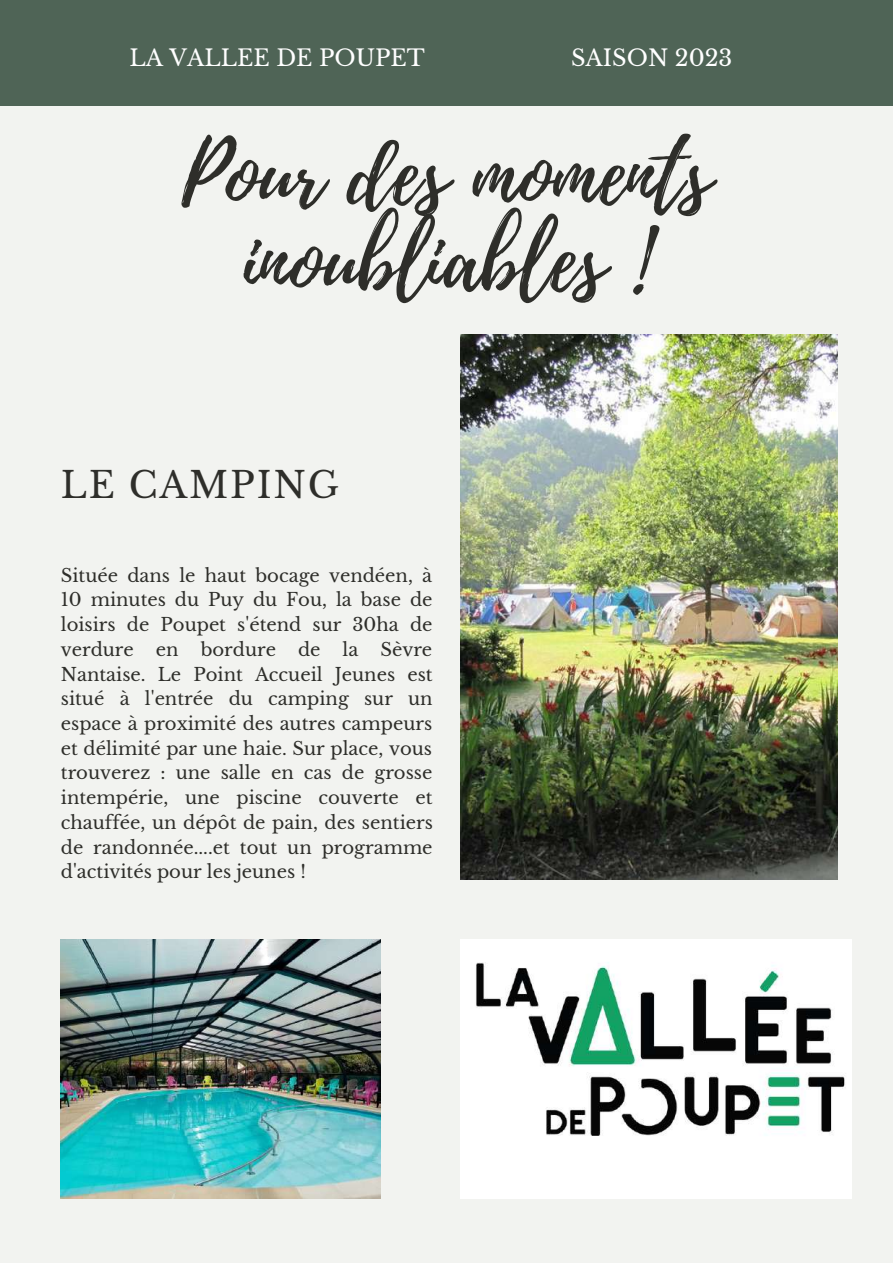
<style>
.page{position:relative;width:893px;height:1264px;background:#fff}
.page>*{position:absolute;margin:0;border:0;box-sizing:border-box;transform-origin:0 0}
.t1{font:86.85px/86.6px "Playlist Script";color:#2e2e2a;text-align:center}
.t2{font:36px "Libre Baskerville";letter-spacing:.05em;color:#2e2e2a}
.t3{font:22.5px "Libre Baskerville";color:#fff}
.t4{font:18px/24.8px "Libre Baskerville";color:#2e2e2a;text-align:justify}
</style>
<div class="page">
<div style="left:0;top:0;width:892px;height:1262px;background:#f2f3f0"></div>
<div style="left:0;top:0;width:892px;height:106px;background:#4f6456"></div>
<img style="left:460px;top:334px;width:377px;height:545px">
<img style="left:61px;top:939px;width:319px;height:259px">
<img style="left:460px;top:939px;width:391px;height:259px">
<p class="t3" style="left:129px;top:44px;width:297px">LA VALLEE DE POUPET</p>
<p class="t3" style="left:571px;top:44px;width:163px">SAISON 2023</p>
<h1 class="t1" style="left:181px;top:134px;width:531px">Pour des moments inoubliables !</h1>
<h2 class="t2" style="left:61px;top:462px;width:279px">LE CAMPING</h2>
<p class="t4" style="left:61px;top:563px;width:373px">Située dans le haut bocage vendéen, à 10 minutes du Puy du Fou, la base de loisirs de Poupet s'étend sur 30ha de verdure en bordure de la Sèvre Nantaise. Le Point Accueil Jeunes est situé à l'entrée du camping sur un espace à proximité des autres campeurs et délimité par une haie. Sur place, vous trouverez : une salle en cas de grosse intempérie, une piscine couverte et chauffée, un dépôt de pain, des sentiers de randonnée....et tout un programme d'activités pour les jeunes !</p>
</div>
